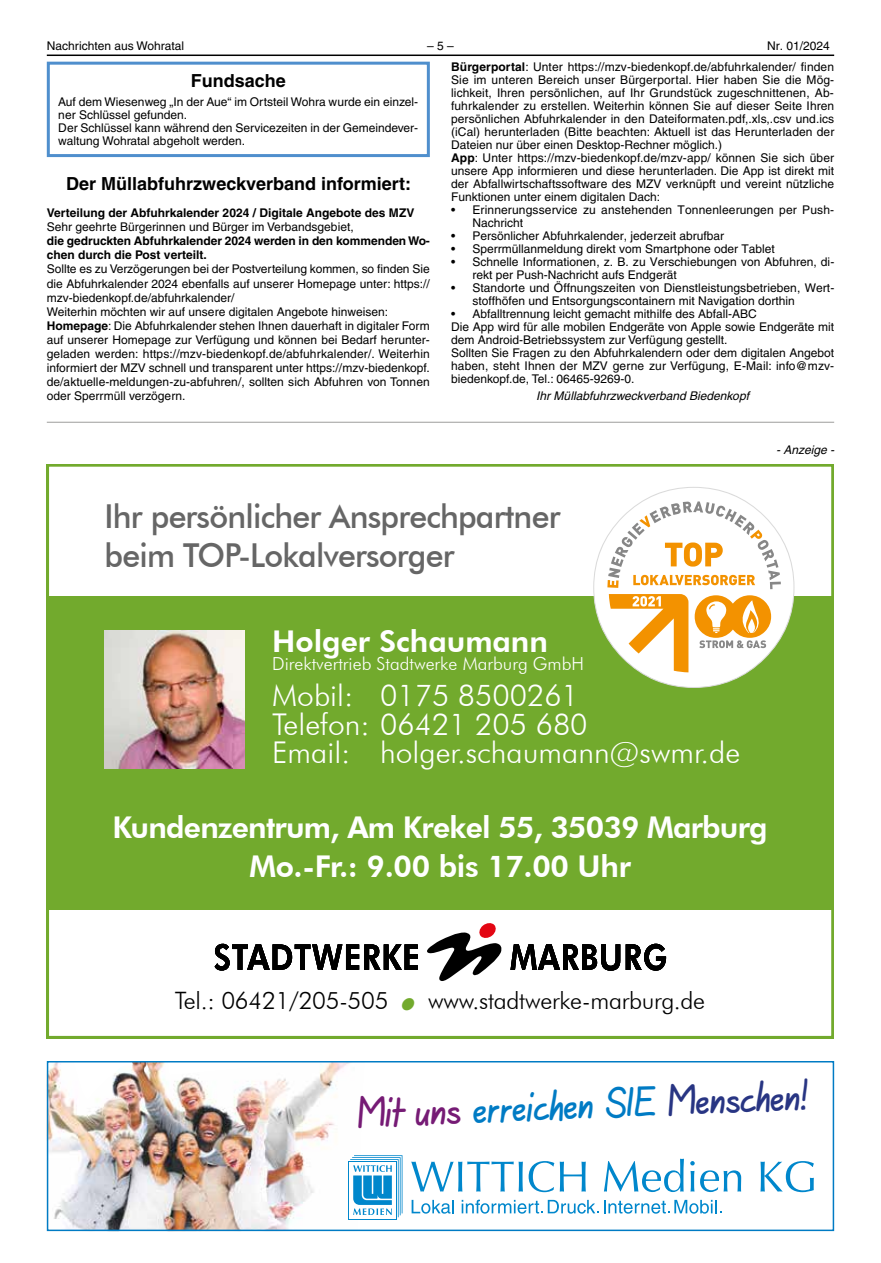
<style>
.page{position:relative;width:881px;height:1263px;background:#fff}
.page>*{position:absolute;margin:0;border:0;box-sizing:border-box;transform-origin:0 0}
.t1{font:36.45px "Agilo Handwriting";color:#007bc4}
.t2{font:500 33px/39.6px "Futura BT";letter-spacing:-.025em;color:#666}
.t3{font:300 30px/28.5px "Futura BT";color:#fff}
.t4{font:800 30px/38.4px "Futura BT";letter-spacing:-.025em;color:#fff;text-align:center}
.t5{font:800 30px "Futura BT";color:#fff}
.t6{font:300 24px "Futura BT";letter-spacing:-.01em;color:#000}
.t7{font:italic 21.15px "Wingdings";color:#72aa2d;scale:.96 1}
.t8{font:700 18px "Helvetica LT";color:#000}
.t9{font:300 18px "Futura BT";color:#fff}
.t10{font:12px/13px "Helvetica LT";color:#000}
.t11{font:700 12px/14.1px "Helvetica LT";color:#000}
.t12{font:italic 12px "Helvetica LT";color:#000}
.s1{font-weight:700}
.s2{color:#761b75}
.s3{color:#283583}
</style>
<div class="page">
<hr style="left:47px;top:55px;width:786px;height:1px;background:#000">
<div style="left:47px;top:62px;width:382px;height:95px;border:3px solid #4f8fcd"></div>
<svg style="left:47px;top:465px;width:786px;height:573px"></svg>
<div style="left:49px;top:596px;width:781px;height:313px;background:#72aa2d"></div>
<svg style="left:510px;top:944px;width:155px;height:27px"></svg>
<svg style="left:214px;top:923px;width:288px;height:58px"></svg>
<svg style="left:593px;top:487px;width:201px;height:201px"></svg>
<img style="left:105px;top:630px;width:140px;height:139px">
<hr style="left:47px;top:422px;width:786px;height:1px;background:#9d9d9c">
<img style="left:50px;top:1064px;width:314px;height:164px">
<svg style="left:356px;top:1093px;width:8px;height:37px"></svg>
<div style="left:47px;top:1061px;width:786px;height:170px;border:2px solid #007bc4"></div>
<svg style="left:348px;top:1161px;width:16px;height:58px"></svg>
<div style="left:349px;top:1162px;width:47px;height:56px;background:#fff"></div>
<svg style="left:350px;top:1155px;width:52px;height:62px"></svg>
<svg style="left:411px;top:1200px;width:42px;height:14px"></svg>
<svg style="left:461px;top:1200px;width:260px;height:14px"></svg>
<svg style="left:411px;top:1161px;width:111px;height:30px"></svg>
<svg style="left:528px;top:1161px;width:57px;height:31px"></svg>
<svg style="left:604px;top:1159px;width:79px;height:33px"></svg>
<svg style="left:690px;top:1161px;width:51px;height:31px"></svg>
<svg style="left:760px;top:1161px;width:53px;height:31px"></svg>
<p class="t10" style="left:47px;top:39px;width:139px">Nachrichten aus Wohratal</p>
<p class="t10" style="left:427px;top:39px;width:28px">– 5 –</p>
<p class="t10" style="left:766px;top:39px;width:64px">Nr. 01/2024</p>
<h3 class="t8" style="left:191px;top:70px;width:96px">Fundsache</h3>
<p class="t10" style="left:58px;top:96px;width:361px">Auf dem Wiesenweg „In der Aue“ im Ortsteil Wohra wurde ein einzel&shy;ner Schlüssel gefunden.<br>Der Schlüssel kann während den Servicezeiten in der Gemeindever&shy;waltung Wohratal abgeholt werden.</p>
<h3 class="t8" style="left:66px;top:173px;width:346px">Der Müllabfuhrzweckverband informiert:</h3>
<p class="t11" style="left:47px;top:206px;width:369px">Verteilung der Abfuhrkalender 2024 / Digitale Angebote des MZV</p>
<p class="t10" style="left:47px;top:220px;width:308px">Sehr geehrte Bürgerinnen und Bürger im Verbandsgebiet,</p>
<p class="t11" style="left:47px;top:234px;width:384px">die gedruckten Abfuhrkalender 2024 werden in den kommenden Wo&shy;chen durch die Post verteilt.</p>
<p class="t10" style="left:47px;top:262px;width:384px;line-height:14.1px">Sollte es zu Verzögerungen bei der Postverteilung kommen, so finden Sie die Abfuhrkalender 2024 ebenfalls auf unserer Homepage unter: https:// mzv-biedenkopf.de/abfuhrkalender/<br>Weiterhin möchten wir auf unsere digitalen Angebote hinweisen:<br><span class="s1">Homepage</span>: Die Abfuhrkalender stehen Ihnen dauerhaft in digitaler Form auf unserer Homepage zur Verfügung und können bei Bedarf herunter&shy;geladen werden: https://mzv-biedenkopf.de/abfuhrkalender/. Weiterhin informiert der MZV schnell und transparent unter https://mzv-biedenkopf. de/aktuelle-meldungen-zu-abfuhren/, sollten sich Abfuhren von Tonnen oder Sperrmüll verzögern.</p>
<p class="t10" style="left:451px;top:60px;width:384px"><span class="s1">Bürgerportal</span>: Unter https://mzv-biedenkopf.de/abfuhrkalender/ finden Sie im unteren Bereich unser Bürgerportal. Hier haben Sie die Mög&shy;lichkeit, Ihren persönlichen, auf Ihr Grundstück zugeschnittenen, Ab&shy;fuhrkalender zu erstellen. Weiterhin können Sie auf dieser Seite Ihren persönlichen Abfuhrkalender in den Dateiformaten.pdf,.xls,.csv und.ics (iCal) herunterladen (Bitte beachten: Aktuell ist das Herunterladen der Dateien nur über einen Desktop-Rechner möglich.)<br><span class="s1">App</span>: Unter https://mzv-biedenkopf.de/mzv-app/ können Sie sich über unsere App informieren und diese herunterladen. Die App ist direkt mit der Abfallwirtschaftssoftware des MZV verknüpft und vereint nützliche Funktionen unter einem digitalen Dach:</p>
<p class="t10" style="left:472px;top:203px;width:363px;text-indent:-21px">• Erinnerungsservice zu anstehenden Tonnenleerungen per Push-<br>Nachricht</p>
<p class="t10" style="left:451px;top:229px;width:274px">• Persönlicher Abfuhrkalender, jederzeit abrufbar</p>
<p class="t10" style="left:451px;top:242px;width:325px">• Sperrmüllanmeldung direkt vom Smartphone oder Tablet</p>
<p class="t10" style="left:472px;top:255px;width:363px;text-indent:-21px">• Schnelle Informationen, z. B. zu Verschiebungen von Abfuhren, di&shy;rekt per Push-Nachricht aufs Endgerät</p>
<p class="t10" style="left:472px;top:281px;width:363px;text-indent:-21px">• Standorte und Öffnungszeiten von Dienstleistungsbetrieben, Wert&shy;stoffhöfen und Entsorgungscontainern mit Navigation dorthin</p>
<p class="t10" style="left:451px;top:307px;width:384px">• Abfalltrennung leicht gemacht mithilfe des Abfall-ABC<br>Die App wird für alle mobilen Endgeräte von Apple sowie Endgeräte mit dem Android-Betriebssystem zur Verfügung gestellt.<br>Sollten Sie Fragen zu den Abfuhrkalendern oder dem digitalen Angebot haben, steht Ihnen der MZV gerne zur Verfügung, E-Mail: info@mzv&shy;biedenkopf.de, Tel.: 06465-9269-0.</p>
<p class="t12" style="left:536px;top:389px;width:214px">Ihr Müllabfuhrzweckverband Biedenkopf</p>
<h2 class="t2" style="left:105px;top:496px;width:457px">Ihr persönlicher Ansprechpartner beim TOP-Lokalversorger</h2>
<p class="t12" style="left:776px;top:442px;width:59px">- Anzeige -</p>
<h3 class="t5" style="left:272px;top:623px;width:277px">Holger Schaumann</h3>
<h3 class="t9" style="left:272px;top:653px;width:313px">Direktvertrieb Stadtwerke Marburg GmbH</h3>
<h3 class="t3" style="left:272px;top:681px;width:469px">Mobil: 0175 8500261<br>Telefon: 06421 205 680<br>Email: holger.schaumann@swmr.de</h3>
<h3 class="t4" style="left:112px;top:808px;width:656px">Kundenzentrum, Am Krekel 55, 35039 Marburg<br>Mo.-Fr.: 9.00 bis 17.00 Uhr</h3>
<h3 class="t6" style="left:175px;top:986px;width:215px">Tel.: 06421/205-505</h3>
<h3 class="t6" style="left:428px;top:986px;width:278px">www.stadtwerke-marburg.de</h3>
<h3 class="t7" style="left:399px;top:993px;width:23px">●</h3>
<h1 class="t1" style="left:357px;top:1092px;width:452px;rotate:-2deg"><span class="s2">Mit uns</span> erreichen Sie <span class="s3">Menschen!</span></h1>
</div>
